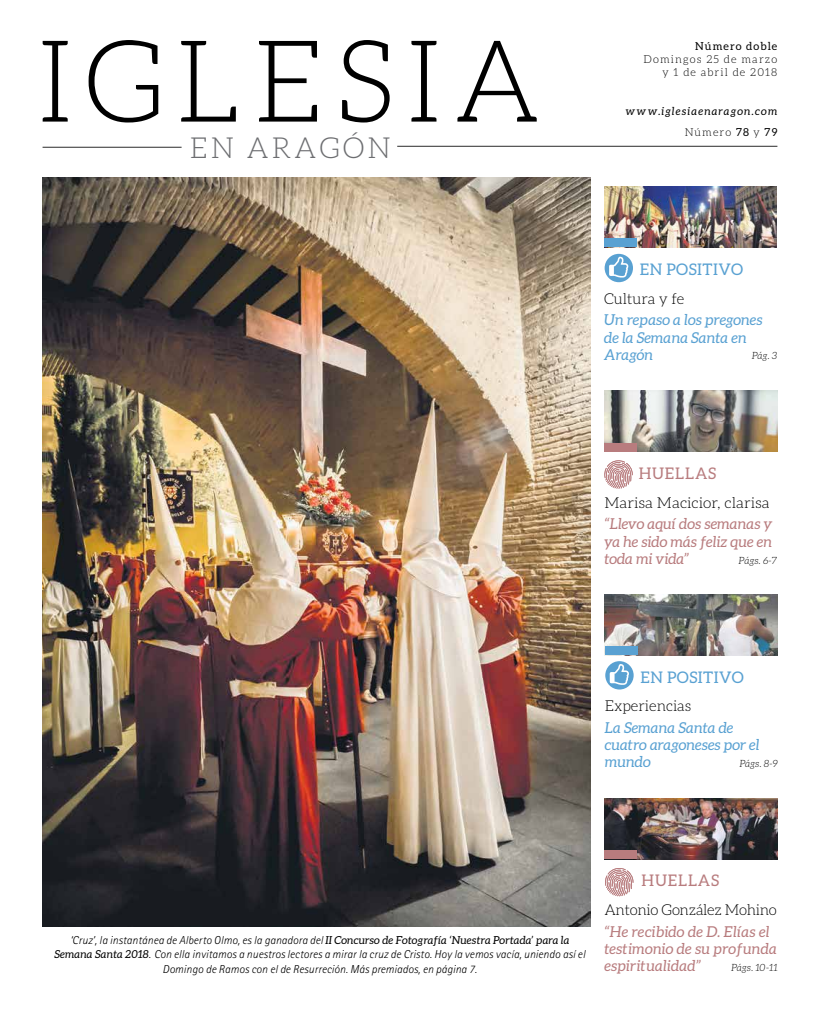
<style>
.page{position:relative;width:820px;height:1021px;background:#fff}
.page>*{position:absolute;margin:0;border:0;box-sizing:border-box;transform-origin:0 0}
.t1{font:300 114px "Aleo";letter-spacing:.1em;color:#000}
.t2{font:300 29px "Aleo";letter-spacing:.1em;color:#6d6e71}
.t3{font:16px "Aleo";letter-spacing:.025em;color:#59a1d2}
.t4{font:16px "Aleo";letter-spacing:.05em;color:#b87c7e}
.t5{font:italic 15px/17.3px "Aleo";letter-spacing:.01em;color:#b87c7e;text-align:justify}
.t6{font:italic 15px/17.3px "Aleo";color:#59a1d2}
.t7{font:300 15px "Aleo";color:#000;scale:1.04 1}
.t8{font:300 15px "Aleo";color:#000}
.t9{font:300 15px "Aleo";letter-spacing:-.02em;color:#000}
.t10{font:italic 300 11.5px/14.5px "Rotis Sans Serif";letter-spacing:.01em;color:#000;text-align:center}
.t11{font:300 11px/13.2px "Aleo";letter-spacing:.1em;color:#000;text-align:right}
.t12{font:italic 11px "Aleo";letter-spacing:.1em;color:#000}
.t13{font:11px "Aleo";letter-spacing:.1em;color:#000}
.t14{font:italic 300 10px "Aleo";color:#000}
.s1{font-weight:400}
.s2{font-family:"Aleo";font-weight:400;font-size:11px}
.s3{font-style:normal}
</style>
<div class="page">
<svg style="left:605px;top:868px;width:28px;height:28px"></svg>
<svg style="left:604px;top:460px;width:28px;height:29px"></svg>
<svg style="left:605px;top:661px;width:28px;height:28px"></svg>
<hr style="left:43px;top:147px;width:138px;height:1px;background:#000">
<hr style="left:397px;top:146px;width:380px;height:1px;background:#000">
<img style="left:604px;top:594px;width:173px;height:61px">
<img style="left:604px;top:391px;width:173px;height:60px">
<div style="left:604px;top:443px;width:33px;height:8px;background:#b87c7e"></div>
<div style="left:604px;top:646px;width:33px;height:9px;background:#59a1d2"></div>
<img style="left:604px;top:186px;width:172px;height:61px">
<div style="left:604px;top:239px;width:33px;height:8px;background:#59a1d2"></div>
<img style="left:604px;top:798px;width:173px;height:61px">
<div style="left:604px;top:850px;width:33px;height:9px;background:#b87c7e"></div>
<img style="left:43px;top:177px;width:547px;height:749px">
<svg style="left:604px;top:254px;width:28px;height:28px"></svg>
<h1 class="t1" style="left:37px;top:20px;width:505px">IGLESIA</h1>
<h2 class="t2" style="left:190px;top:132px;width:202px">EN ARAGÓN</h2>
<p class="t11" style="left:684px;top:126px;width:94px">Número <span class="s1">78</span> y <span class="s1">79</span></p>
<p class="t13" style="left:695px;top:40px;width:84px">Número doble</p>
<p class="t11" style="left:643px;top:53px;width:135px">Domingos 25 de marzo y 1 de abril de 2018</p>
<p class="t12" style="left:625px;top:105px;width:153px">www.iglesiaenaragon.com</p>
<h3 class="t3" style="left:639px;top:260px;width:105px">EN POSITIVO</h3>
<h3 class="t8" style="left:604px;top:290px;width:82px">Cultura y fe</h3>
<h3 class="t6" style="left:604px;top:311px;width:160px">Un repaso a los pregones de la Semana Santa en<br>Aragón</h3>
<p class="t14" style="left:751px;top:350px;width:27px">Pág. 3</p>
<h3 class="t4" style="left:638px;top:464px;width:79px">HUELLAS</h3>
<h3 class="t7" style="left:604px;top:494px;width:161px">Marisa Macicior, clarisa</h3>
<h3 class="t5" style="left:604px;top:515px;width:169px">“Llevo aquí dos semanas y ya he sido más feliz que en toda mi vida”</h3>
<p class="t14" style="left:738px;top:554px;width:40px">Págs. 6-7</p>
<h3 class="t3" style="left:640px;top:668px;width:105px">EN POSITIVO</h3>
<h3 class="t8" style="left:604px;top:697px;width:88px">Experiencias</h3>
<h3 class="t6" style="left:604px;top:718px;width:156px">La Semana Santa de cuatro aragoneses por el mundo</h3>
<p class="t14" style="left:739px;top:757px;width:40px">Págs. 8-9</p>
<p class="t10" style="left:54px;top:932px;width:532px">‘Cruz’, la instantánea de Alberto Olmo, es la ganadora del <span class="s2">II Concurso de Fotografía ‘Nuestra Portada’ para la<br>Semana Santa 2018</span><span class="s3">.</span> Con ella invitamos a nuestros lectores a mirar la cruz de Cristo. Hoy la vemos vacía, uniendo así el<br>Domingo de Ramos con el de Resurreción. Más premiados, en página 7.</p>
<h3 class="t4" style="left:641px;top:871px;width:79px">HUELLAS</h3>
<h3 class="t9" style="left:604px;top:901px;width:174px">Antonio González Mohino</h3>
<h3 class="t5" style="left:604px;top:922px;width:174px;text-align:left">“He recibido de D. Elías el testimonio de su profunda espiritualidad”</h3>
<p class="t14" style="left:730px;top:962px;width:48px">Págs. 10-11</p>
</div>
